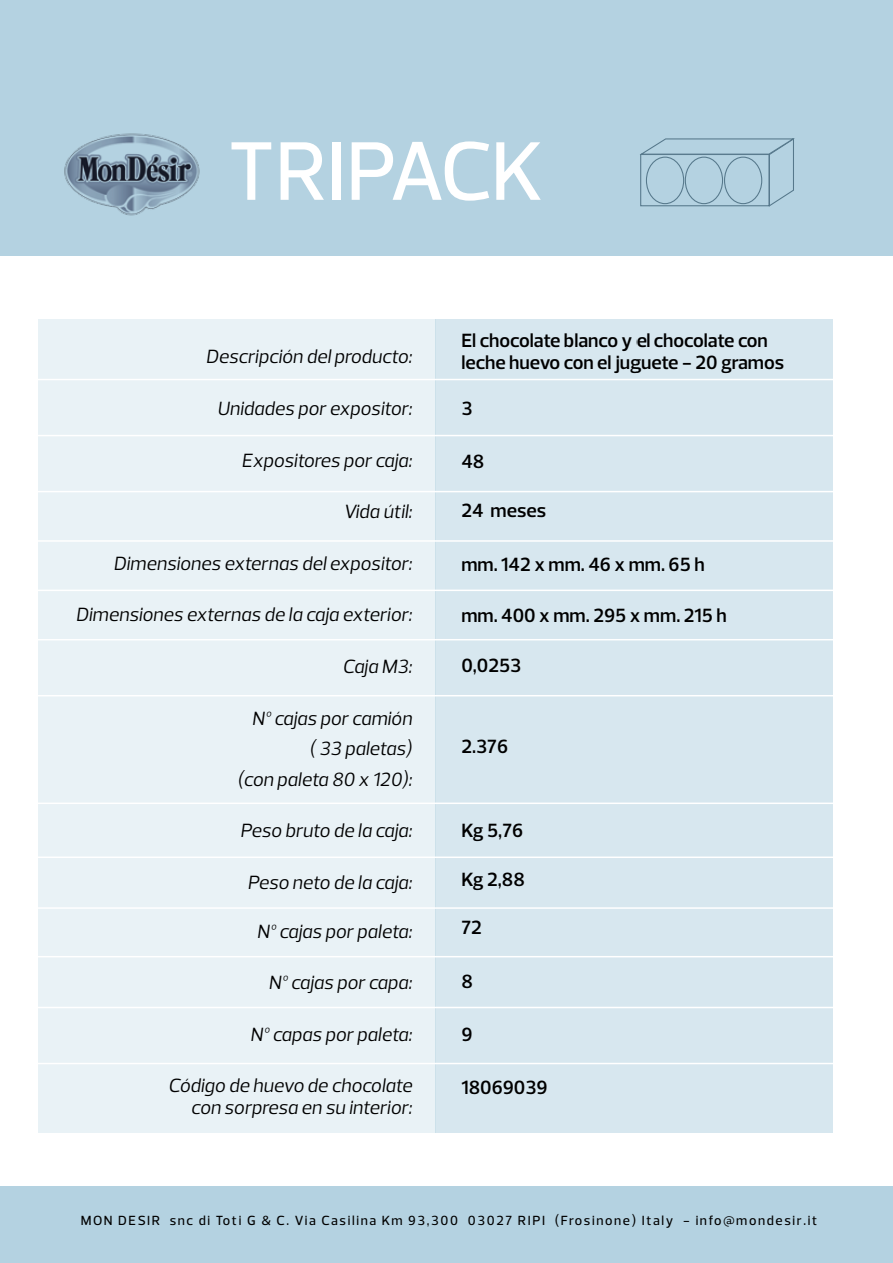
<style>
.page{position:relative;width:893px;height:1263px;background:#fff}
.page>*{position:absolute;margin:0;border:0;box-sizing:border-box;transform-origin:0 0}
.t1{font:500 84.6px "Prelo";letter-spacing:-.01em;color:#fff}
.t2{font:italic 19.5px/30.6px "Prelo";color:#000;text-align:right}
.t3{font:600 19.5px/22.5px "Prelo";color:#000}
.t4{font:500 13.5px "Prelo";letter-spacing:.12em;color:#000}
</style>
<div class="page">
<div style="left:38px;top:319px;width:398px;height:813px;background:#e9f2f6"></div>
<div style="left:436px;top:319px;width:397px;height:813px;background:#d7e7ef"></div>
<div style="left:0;top:0;width:893px;height:255px;background:#b4d2e1"></div>
<div style="left:0;top:1186px;width:893px;height:77px;background:#b4d2e1"></div>
<img style="left:64px;top:133px;width:136px;height:83px">
<svg style="left:640px;top:138px;width:155px;height:69px"></svg>
<svg style="left:646px;top:157px;width:38px;height:47px"></svg>
<div style="left:646px;top:157px;width:38px;height:47px;border:1px solid #7a929e;border-radius:50%"></div>
<div style="left:685px;top:157px;width:37px;height:47px;background:#b4d2e1;border-radius:50%"></div>
<div style="left:685px;top:157px;width:38px;height:47px;border:1px solid #7a929e;border-radius:50%"></div>
<svg style="left:724px;top:157px;width:38px;height:47px"></svg>
<div style="left:724px;top:157px;width:38px;height:47px;border:1px solid #7a929e;border-radius:50%"></div>
<hr style="left:34px;top:379px;width:810px;height:1px;background:#fff">
<hr style="left:34px;top:435px;width:810px;height:1px;background:#fff">
<hr style="left:34px;top:491px;width:810px;height:1px;background:#fff">
<hr style="left:34px;top:540px;width:810px;height:2px;background:#fff">
<hr style="left:34px;top:590px;width:810px;height:1px;background:#fff">
<hr style="left:34px;top:639px;width:810px;height:1px;background:#fff">
<hr style="left:34px;top:695px;width:810px;height:1px;background:#fff">
<hr style="left:34px;top:802px;width:810px;height:2px;background:#fff">
<hr style="left:34px;top:856px;width:810px;height:2px;background:#fff">
<hr style="left:34px;top:907px;width:810px;height:2px;background:#fff">
<hr style="left:34px;top:956px;width:810px;height:1px;background:#fff">
<hr style="left:34px;top:1007px;width:810px;height:1px;background:#fff">
<hr style="left:34px;top:1063px;width:810px;height:1px;background:#fff">
<h1 class="t1" style="left:228px;top:119px;width:318px">TRIPACK</h1>
<p class="t2" style="left:206px;top:342px;width:208px">Descripción del producto:</p>
<p class="t2" style="left:217px;top:393px;width:196px">Unidades por expositor:</p>
<p class="t2" style="left:242px;top:445px;width:172px">Expositores por caja:</p>
<p class="t2" style="left:343px;top:496px;width:70px">Vida útil:</p>
<p class="t2" style="left:113px;top:548px;width:300px">Dimensiones externas del expositor:</p>
<p class="t2" style="left:76px;top:600px;width:338px">Dimensiones externas de la caja exterior:</p>
<p class="t2" style="left:343px;top:651px;width:71px">Caja M3:</p>
<p class="t2" style="left:237px;top:703px;width:176px">Nº cajas por camión<br>( 33 paletas)<br>(con paleta 80 x 120):</p>
<p class="t2" style="left:240px;top:816px;width:173px">Peso bruto de la caja:</p>
<p class="t2" style="left:247px;top:867px;width:166px">Peso neto de la caja:</p>
<p class="t2" style="left:257px;top:916px;width:157px">Nº cajas por paleta:</p>
<p class="t2" style="left:268px;top:967px;width:145px">Nº cajas por capa:</p>
<p class="t2" style="left:250px;top:1019px;width:163px">Nº capas por paleta:</p>
<p class="t2" style="left:168px;top:1075px;width:245px;line-height:21.6px">Código de huevo de chocolate con sorpresa en su interior:</p>
<p class="t3" style="left:461px;top:329px;width:324px">El chocolate blanco y el chocolate con leche huevo con el juguete - 20 gramos</p>
<p class="t3" style="left:461px;top:397px;width:13px">3</p>
<p class="t3" style="left:461px;top:450px;width:25px">48</p>
<p class="t3" style="left:461px;top:499px;width:86px">24 meses</p>
<p class="t3" style="left:461px;top:553px;width:245px">mm. 142 x mm. 46 x mm. 65 h</p>
<p class="t3" style="left:461px;top:604px;width:267px">mm. 400 x mm. 295 x mm. 215 h</p>
<p class="t3" style="left:461px;top:654px;width:62px">0,0253</p>
<p class="t3" style="left:461px;top:735px;width:48px">2.376</p>
<p class="t3" style="left:461px;top:820px;width:63px">Kg 5,76</p>
<p class="t3" style="left:461px;top:868px;width:65px">Kg 2,88</p>
<p class="t3" style="left:461px;top:916px;width:22px">72</p>
<p class="t3" style="left:461px;top:970px;width:13px">8</p>
<p class="t3" style="left:461px;top:1023px;width:13px">9</p>
<p class="t3" style="left:461px;top:1077px;width:88px">18069039</p>
<p class="t4" style="left:81px;top:1212px;width:738px">MON DESIR snc di Toti G &amp; C. Via Casilina Km 93,300 03027 RIPI (Frosinone) Italy - info@mondesir.it</p>
</div>
